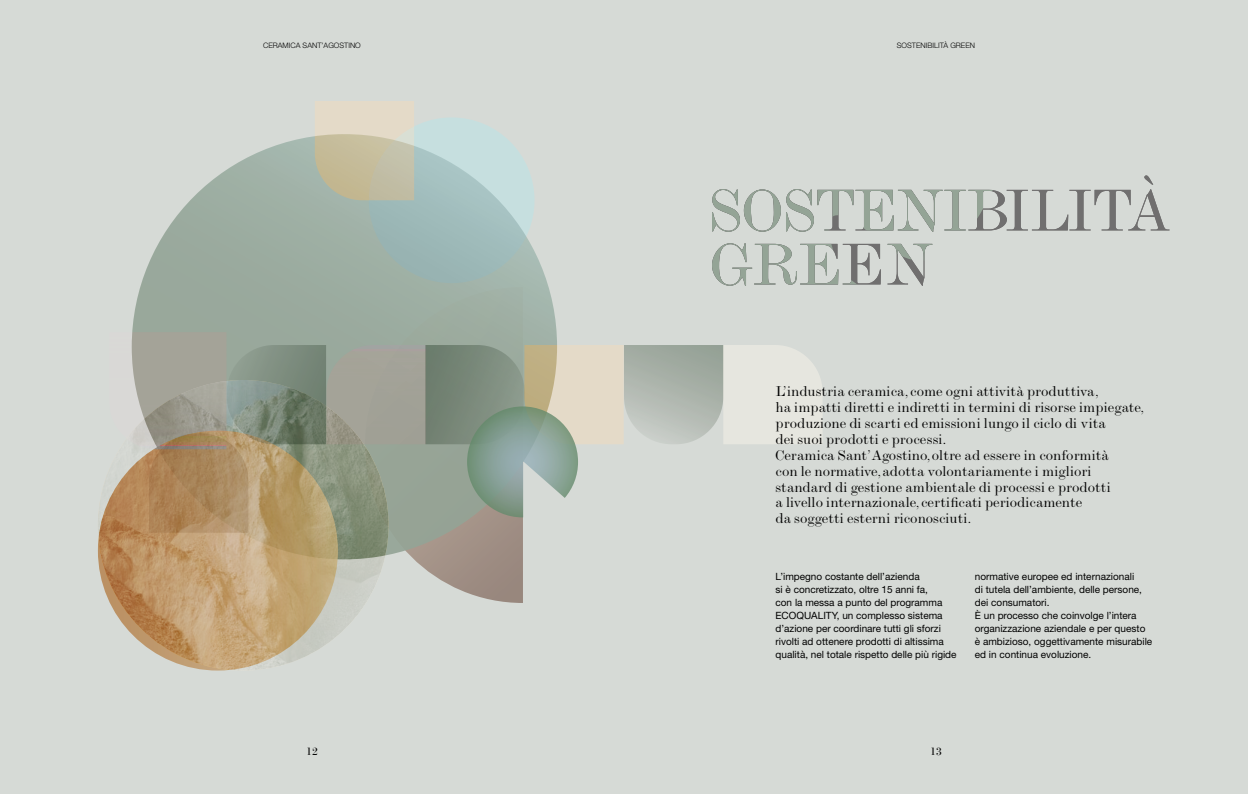
<style>
.page{position:relative;width:1248px;height:794px;background:#fff}
.page>*{position:absolute;margin:0;border:0;box-sizing:border-box;transform-origin:0 0}
.t1{font:14.5px/15.9px "Baron MT Modern Text";color:#000}
.t2{font:11.4px "Baron MT Modern Text";color:#000}
.t3{font:10px/13px "Helvetica Neue LT Std";color:#000}
.t4{font:300 7.5px "Helvetica Neue LT Std";color:#000}
</style>
<div class="page">
<div style="left:0;top:0;width:1247px;height:794px;background:#d6dad6"></div>
<svg style="left:371px;top:533px;width:152px;height:70px"></svg>
<div style="left:132px;top:134px;width:425px;height:425px;background:#9dada1;border-radius:50%"></div>
<svg style="left:98px;top:430px;width:240px;height:240px"></svg>
<svg style="left:369px;top:117px;width:165px;height:166px;fill:#a4c0bf"></svg>
<img style="left:98px;top:380px;width:290px;height:290px;border-radius:145px">
<svg style="left:315px;top:101px;width:99px;height:99px"></svg>
<svg style="left:109px;top:332px;width:713px;height:201px"></svg>
<svg style="left:712px;top:175px;width:457px;height:111px"></svg>
<svg style="left:712px;top:175px;width:338px;height:57px"></svg>
<p class="t4" style="left:263px;top:41px;width:99px">CERAMICA SANT’AGOSTINO</p>
<p class="t4" style="left:896px;top:41px;width:80px">SOSTENIBILITÀ GREEN</p>
<p class="t1" style="left:775px;top:383px;width:370px">L’industria ceramica, come ogni attività produttiva,<br>ha impatti diretti e indiretti in termini di risorse impiegate, produzione di scarti ed emissioni lungo il ciclo di vita<br>dei suoi prodotti e processi.<br>Ceramica Sant’Agostino, oltre ad essere in conformità<br>con le normative, adotta volontariamente i migliori standard di gestione ambientale di processi e prodotti<br>a livello internazionale, certificati periodicamente<br>da soggetti esterni riconosciuti.</p>
<p class="t3" style="left:775px;top:570px;width:182px">L’impegno costante dell’azienda<br>si è concretizzato, oltre 15 anni fa,<br>con la messa a punto del programma ECOQUALITY, un complesso sistema d’azione per coordinare tutti gli sforzi rivolti ad ottenere prodotti di altissima qualità, nel totale rispetto delle più rigide</p>
<p class="t3" style="left:974px;top:570px;width:179px">normative europee ed internazionali<br>di tutela dell’ambiente, delle persone, dei consumatori.<br>È un processo che coinvolge l’intera organizzazione aziendale e per questo è ambizioso, oggettivamente misurabile ed in continua evoluzione.</p>
<p class="t2" style="left:306px;top:744px;width:13px">12</p>
<p class="t2" style="left:930px;top:744px;width:13px">13</p>
</div>
